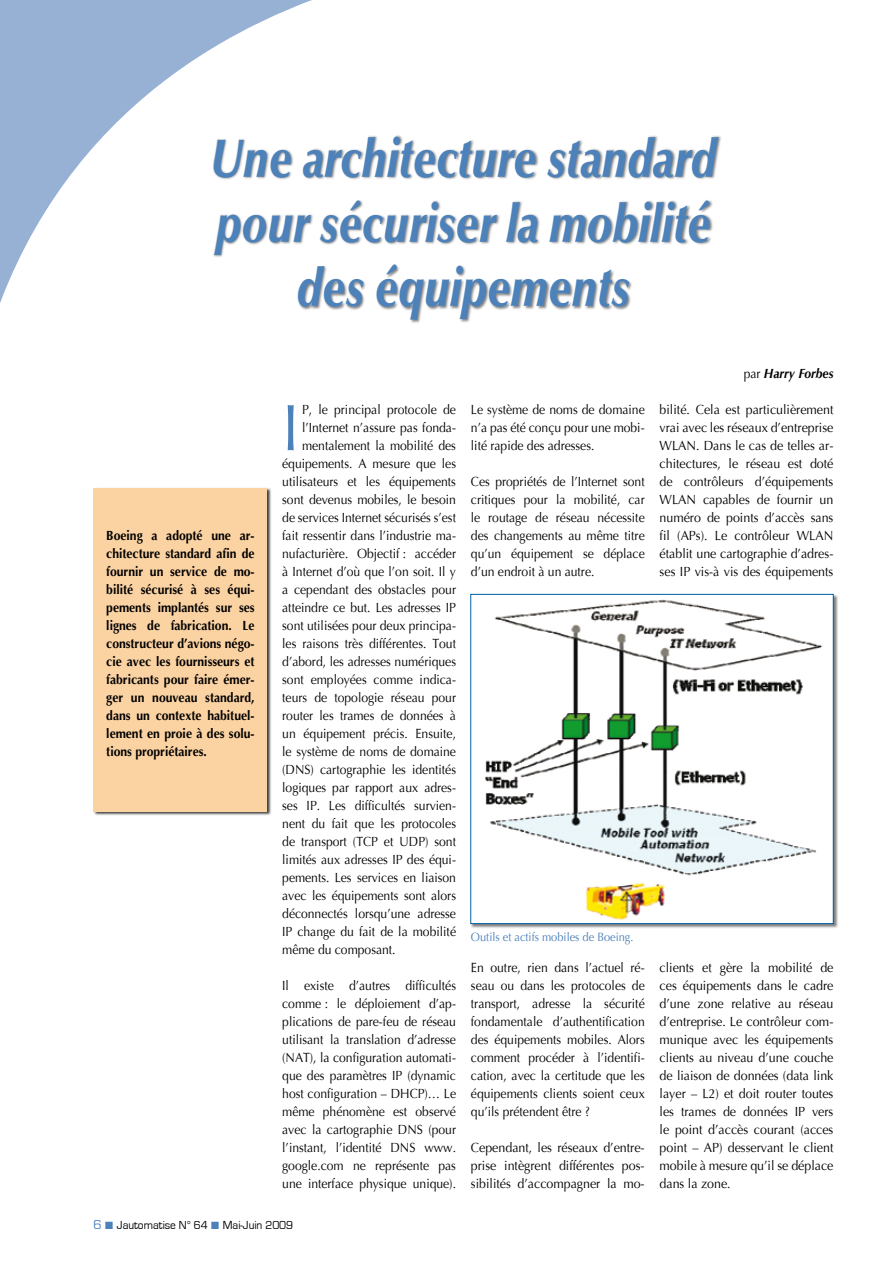
<style>
.page{position:relative;width:893px;height:1263px;background:#fff}
.page>*{position:absolute;margin:0;border:0;box-sizing:border-box;transform-origin:0 0}
.t1{font:65.85px "Optima";color:#4c81b9;scale:.92 1}
.t2{font:italic 900 54px/64.8px "Optima";color:#4c81b9;text-align:center;scale:.78 1}
.t3{font:13.2px/18px "Optima";color:#000;text-align:justify;scale:.92 1}
.t4{font:13.2px/18px "Optima";color:#000;text-align:justify;scale:.94 1}
.t5{font:700 13.2px/18px "Optima";color:#000;text-align:justify;scale:.92 1}
.t6{font:italic 700 13.2px "Optima";color:#000;scale:.92 1}
.t7{font:12px "Optima";color:#4c81b9;scale:.92 1}
.t8{font:12px "Eurostile";color:#000;scale:.95 1}
.s1{font-weight:400;font-style:normal}
.s2{color:#4c81b9}
</style>
<div class="page">
<svg style="left:0;top:0;width:312px;height:303px"></svg>
<div style="left:212px;top:134px;width:510px;height:190px;background:#000;opacity:.5"></div>
<div style="left:92px;top:486px;width:181px;height:331px;background:#000;opacity:.75"></div>
<div style="left:94px;top:488px;width:173px;height:323px;background:#fbd2a2"></div>
<div style="left:470px;top:593px;width:369px;height:336px;background:#000;opacity:.5"></div>
<img style="left:473px;top:596px;width:358px;height:326px">
<div style="left:471px;top:594px;width:362px;height:330px;border:1px solid #0060a4"></div>
<h2 class="t2" style="left:211px;top:126px;width:650px">Une architecture standard pour sécuriser la mobilité des équipements</h2>
<p class="t6" style="left:744px;top:366px;width:99px"><span class="s1">par</span> Harry Forbes</p>
<p class="t5" style="left:106px;top:527px;width:163px">Boeing a adopté une ar&shy;chitecture standard afin de fournir un service de mo&shy;bilité sécurisé à ses équi&shy;pements implantés sur ses lignes de fabrication. Le constructeur d’avions négo&shy;cie avec les fournisseurs et fabricants pour faire émer&shy;ger un nouveau standard, dans un contexte habituel&shy;lement en proie à des solu&shy;tions propriétaires.</p>
<h1 class="t1" style="left:282px;top:390px;width:20px">I</h1>
<p class="t3" style="left:302px;top:401px;width:169px">P, le principal protocole de</p>
<p class="t3" style="left:302px;top:419px;width:169px">l’Internet n’assure pas fonda-</p>
<p class="t3" style="left:302px;top:437px;width:169px">mentalement la mobilité des</p>
<p class="t3" style="left:282px;top:455px;width:190px">équipements. A mesure que les</p>
<p class="t3" style="left:282px;top:473px;width:190px">utilisateurs et les équipements</p>
<p class="t3" style="left:282px;top:491px;width:190px">sont devenus mobiles, le besoin</p>
<p class="t3" style="left:282px;top:509px;width:190px">de services Internet sécurisés s’est</p>
<p class="t3" style="left:282px;top:527px;width:190px">fait ressentir dans l’industrie ma-</p>
<p class="t3" style="left:282px;top:545px;width:190px">nufacturière. Objectif : accéder</p>
<p class="t3" style="left:282px;top:563px;width:190px">à Internet d’où que l’on soit. Il y</p>
<p class="t3" style="left:282px;top:581px;width:190px">a cependant des obstacles pour</p>
<p class="t3" style="left:282px;top:599px;width:190px">atteindre ce but. Les adresses IP</p>
<p class="t3" style="left:282px;top:617px;width:190px">sont utilisées pour deux principa-</p>
<p class="t3" style="left:282px;top:635px;width:190px">les raisons très différentes. Tout</p>
<p class="t3" style="left:282px;top:653px;width:190px">d’abord, les adresses numériques</p>
<p class="t3" style="left:282px;top:671px;width:190px">sont employées comme indica-</p>
<p class="t3" style="left:282px;top:689px;width:190px">teurs de topologie réseau pour</p>
<p class="t3" style="left:282px;top:707px;width:190px">router les trames de données à</p>
<p class="t3" style="left:282px;top:725px;width:190px">un équipement précis. Ensuite,</p>
<p class="t3" style="left:282px;top:743px;width:190px">le système de noms de domaine</p>
<p class="t3" style="left:282px;top:761px;width:190px">(DNS) cartographie les identités</p>
<p class="t3" style="left:282px;top:779px;width:190px">logiques par rapport aux adres-</p>
<p class="t3" style="left:282px;top:797px;width:190px">ses IP. Les difficultés survien-</p>
<p class="t3" style="left:282px;top:815px;width:190px">nent du fait que les protocoles</p>
<p class="t3" style="left:282px;top:833px;width:190px">de transport (TCP et UDP) sont</p>
<p class="t3" style="left:282px;top:851px;width:190px">limités aux adresses IP des équi-</p>
<p class="t3" style="left:282px;top:869px;width:190px">pements. Les services en liaison</p>
<p class="t3" style="left:282px;top:887px;width:190px">avec les équipements sont alors</p>
<p class="t3" style="left:282px;top:905px;width:190px">déconnectés lorsqu’une adresse</p>
<p class="t3" style="left:282px;top:923px;width:190px">IP change du fait de la mobilité</p>
<p class="t3" style="left:282px;top:941px;width:125px">même du composant.</p>
<p class="t3" style="left:282px;top:977px;width:190px">Il existe d’autres difficultés comme : le déploiement d’ap&shy;plications de pare-feu de réseau utilisant la translation d’adresse (NAT), la configuration automati&shy;que des paramètres IP (dynamic host configuration – DHCP)… Le même phénomène est observé avec la cartographie DNS (pour l’instant, l’identité DNS www. google.com ne représente pas une interface physique unique).</p>
<p class="t8" style="left:105px;top:1218px;width:200px"><span class="s2">■</span> Jautomatise N° 64 <span class="s2">■</span> Mai-Juin 2009</p>
<p class="t3" style="left:471px;top:401px;width:190px">Le système de noms de domaine n’a pas été conçu pour une mobi&shy;lité rapide des adresses.</p>
<p class="t3" style="left:471px;top:473px;width:190px">Ces propriétés de l’Internet sont critiques pour la mobilité, car le routage de réseau nécessite des changements au même titre qu’un équipement se déplace d’un endroit à un autre.</p>
<p class="t7" style="left:471px;top:930px;width:178px">Outils et actifs mobiles de Boeing.</p>
<p class="t3" style="left:471px;top:959px;width:190px">En outre, rien dans l’actuel ré&shy;seau ou dans les protocoles de transport, adresse la sécurité fondamentale d’authentification des équipements mobiles. Alors comment procéder à l’identifi&shy;cation, avec la certitude que les équipements clients soient ceux qu’ils prétendent être ?</p>
<p class="t4" style="left:471px;top:1139px;width:186px">Cependant, les réseaux d’entre&shy;prise intègrent différentes pos&shy;sibilités d’accompagner la mo-</p>
<p class="t4" style="left:660px;top:401px;width:186px">bilité. Cela est particulièrement vrai avec les réseaux d’entreprise WLAN. Dans le cas de telles ar&shy;chitectures, le réseau est doté de contrôleurs d’équipements WLAN capables de fournir un numéro de points d’accès sans fil (APs). Le contrôleur WLAN établit une cartographie d’adres&shy;ses IP vis-à vis des équipements</p>
<p class="t4" style="left:660px;top:959px;width:186px">clients et gère la mobilité de ces équipements dans le cadre d’une zone relative au réseau d’entreprise. Le contrôleur com&shy;munique avec les équipements clients au niveau d’une couche de liaison de données (data link layer – L2) et doit router toutes les trames de données IP vers le point d’accès courant (acces point – AP) desservant le client mobile à mesure qu’il se déplace dans la zone.</p>
</div>
